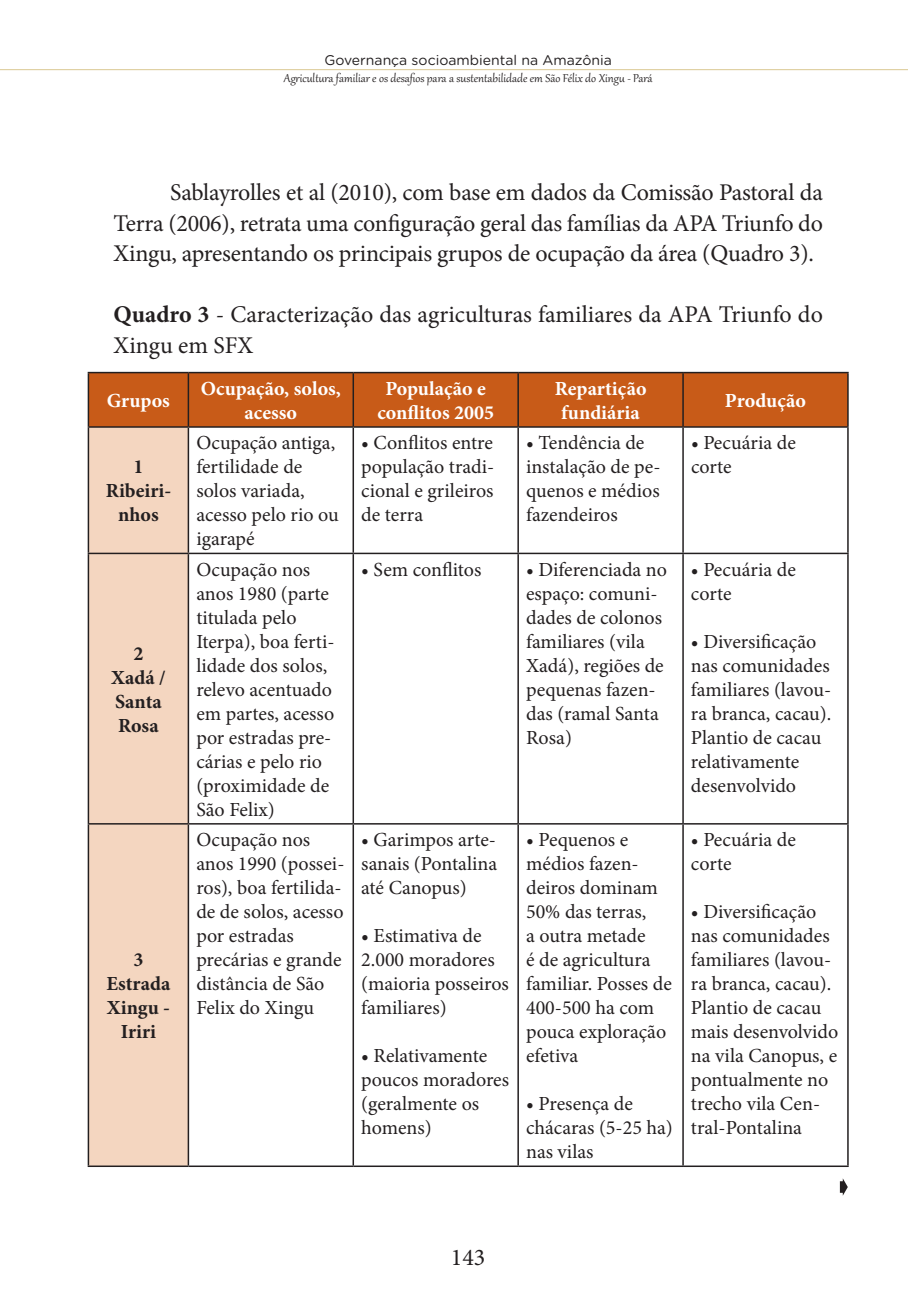
<style>
.page{position:relative;width:908px;height:1304px;background:#fff}
.page>*{position:absolute;margin:0;border:0;box-sizing:border-box;transform-origin:0 0}
.t1{font:24px/30.4px "Minion Pro";letter-spacing:-.005em;color:#231f20;text-align:justify}
.t2{font:20px/24px "Minion Pro";color:#231f20}
.t3{font:700 20px/24px "Minion Pro";color:#fff;text-align:center}
.t4{font:700 20px/24px "Minion Pro";letter-spacing:.005em;color:#231f20;text-align:center}
.t5{font:14px "Gabriola";color:#231f20}
.t6{font:14px "Gotham Rounded";color:#231f20}
.s1{font-weight:700}
</style>
<div class="page">
<hr style="left:0;top:69px;width:907px;height:1px;background:#dbc893">
<div style="left:89px;top:373px;width:757px;height:53px;background:#c85b18"></div>
<div style="left:89px;top:428px;width:98px;height:737px;background:#f4d6c0"></div>
<hr style="left:187px;top:373px;width:2px;height:53px;background:#231f20">
<hr style="left:352px;top:373px;width:2px;height:53px;background:#231f20">
<hr style="left:517px;top:373px;width:1px;height:53px;background:#231f20">
<hr style="left:682px;top:373px;width:1px;height:53px;background:#231f20">
<hr style="left:352px;top:428px;width:2px;height:125px;background:#231f20">
<hr style="left:517px;top:428px;width:1px;height:125px;background:#231f20">
<hr style="left:682px;top:428px;width:1px;height:125px;background:#231f20">
<hr style="left:88px;top:553px;width:100px;height:1px;background:#231f20">
<hr style="left:188px;top:553px;width:165px;height:1px;background:#231f20">
<hr style="left:353px;top:553px;width:165px;height:1px;background:#231f20">
<hr style="left:352px;top:554px;width:2px;height:269px;background:#231f20">
<hr style="left:518px;top:553px;width:164px;height:1px;background:#231f20">
<hr style="left:517px;top:554px;width:1px;height:269px;background:#231f20">
<hr style="left:682px;top:553px;width:166px;height:1px;background:#231f20">
<hr style="left:682px;top:554px;width:1px;height:269px;background:#231f20">
<hr style="left:88px;top:823px;width:100px;height:2px;background:#231f20">
<hr style="left:188px;top:823px;width:165px;height:2px;background:#231f20">
<hr style="left:353px;top:823px;width:165px;height:2px;background:#231f20">
<hr style="left:352px;top:825px;width:2px;height:340px;background:#231f20">
<hr style="left:518px;top:823px;width:164px;height:2px;background:#231f20">
<hr style="left:517px;top:825px;width:1px;height:340px;background:#231f20">
<hr style="left:682px;top:823px;width:166px;height:2px;background:#231f20">
<hr style="left:682px;top:825px;width:1px;height:340px;background:#231f20">
<hr style="left:88px;top:1165px;width:100px;height:2px;background:#231f20">
<hr style="left:188px;top:1165px;width:165px;height:2px;background:#231f20">
<hr style="left:353px;top:1165px;width:165px;height:2px;background:#231f20">
<hr style="left:518px;top:1165px;width:164px;height:2px;background:#231f20">
<hr style="left:682px;top:1165px;width:166px;height:2px;background:#231f20">
<hr style="left:846px;top:428px;width:2px;height:125px;background:#231f20">
<hr style="left:846px;top:554px;width:2px;height:269px;background:#231f20">
<hr style="left:846px;top:825px;width:2px;height:340px;background:#231f20">
<hr style="left:88px;top:372px;width:100px;height:1px;background:#231f20">
<hr style="left:88px;top:373px;width:1px;height:53px;background:#231f20">
<hr style="left:188px;top:372px;width:165px;height:1px;background:#231f20">
<hr style="left:353px;top:372px;width:165px;height:1px;background:#231f20">
<hr style="left:518px;top:372px;width:164px;height:1px;background:#231f20">
<hr style="left:682px;top:372px;width:166px;height:1px;background:#231f20">
<hr style="left:846px;top:373px;width:2px;height:53px;background:#231f20">
<hr style="left:188px;top:426px;width:165px;height:2px;background:#231f20">
<hr style="left:353px;top:426px;width:165px;height:2px;background:#231f20">
<hr style="left:518px;top:426px;width:164px;height:2px;background:#231f20">
<hr style="left:682px;top:426px;width:166px;height:2px;background:#231f20">
<hr style="left:88px;top:426px;width:100px;height:2px;background:#231f20">
<hr style="left:88px;top:428px;width:1px;height:125px;background:#231f20">
<hr style="left:187px;top:428px;width:2px;height:125px;background:#231f20">
<hr style="left:88px;top:554px;width:1px;height:269px;background:#231f20">
<hr style="left:187px;top:554px;width:2px;height:269px;background:#231f20">
<hr style="left:88px;top:825px;width:1px;height:340px;background:#231f20">
<hr style="left:187px;top:825px;width:2px;height:340px;background:#231f20">
<svg style="left:839px;top:1178px;width:8px;height:18px"></svg>
<p class="t6" style="left:324px;top:51px;width:289px">Governança socioambiental na Amazônia</p>
<p class="t5" style="left:284px;top:69px;width:370px">Agricultura familiar e os desafios para a sustentabilidade em São Félix do Xingu - Pará</p>
<p class="t1" style="left:113px;top:178px;width:710px;text-indent:57px">Sablayrolles et al (2010), com base em dados da Comissão Pastoral da Terra (2006), retrata uma configuração geral das famílias da APA Triunfo do Xingu, apresentando os principais grupos de ocupação da área (Quadro 3).</p>
<p class="t1" style="left:113px;top:299px;width:710px"><span class="s1">Quadro 3</span> - Caracterização das agriculturas familiares da APA Triunfo do<br>Xingu em SFX</p>
<p class="t3" style="left:107px;top:388px;width:65px">Grupos</p>
<p class="t3" style="left:201px;top:376px;width:142px">Ocupação, solos, acesso</p>
<p class="t3" style="left:377px;top:376px;width:118px">População e conflitos 2005</p>
<p class="t3" style="left:554px;top:376px;width:93px">Repartição fundiária</p>
<p class="t3" style="left:724px;top:388px;width:82px">Produção</p>
<p class="t4" style="left:106px;top:455px;width:67px">1<br>Ribeiri&shy;nhos</p>
<p class="t4" style="left:111px;top:641px;width:56px">2<br>Xadá /<br>Santa<br>Rosa</p>
<p class="t4" style="left:106px;top:948px;width:65px">3<br>Estrada<br>Xingu -<br>Iriri</p>
<p class="t2" style="left:196px;top:431px;width:144px">Ocupação antiga, fertilidade de solos variada, acesso pelo rio ou igarapé</p>
<p class="t2" style="left:361px;top:431px;width:134px;text-align:justify">• Conflitos entre população tradi&shy;cional e grileiros de terra</p>
<p class="t2" style="left:526px;top:431px;width:136px">• Tendência de instalação de pe&shy;quenos e médios fazendeiros</p>
<p class="t2" style="left:690px;top:431px;width:106px">• Pecuária de corte</p>
<p class="t2" style="left:196px;top:558px;width:140px">Ocupação nos anos 1980 (parte titulada pelo<br>Iterpa), boa ferti&shy;lidade dos solos, relevo acentuado em partes, acesso por estradas pre&shy;cárias e pelo rio (proximidade de<br>São Felix)</p>
<p class="t2" style="left:361px;top:558px;width:122px">• Sem conflitos</p>
<p class="t2" style="left:526px;top:558px;width:142px">• Diferenciada no espaço: comuni&shy;dades de colonos familiares (vila<br>Xadá), regiões de pequenas fazen&shy;das (ramal Santa<br>Rosa)</p>
<p class="t2" style="left:690px;top:558px;width:106px">• Pecuária de corte</p>
<p class="t2" style="left:690px;top:630px;width:142px">• Diversificação nas comunidades familiares (lavou&shy;ra branca, cacau).<br>Plantio de cacau relativamente desenvolvido</p>
<p class="t2" style="left:196px;top:828px;width:149px">Ocupação nos anos 1990 (possei&shy;ros), boa fertilida&shy;de de solos, acesso por estradas precárias e grande distância de São<br>Felix do Xingu</p>
<p class="t2" style="left:361px;top:828px;width:137px;text-align:justify">• Garimpos arte&shy;sanais (Pontalina até Canopus)</p>
<p class="t2" style="left:361px;top:924px;width:149px">• Estimativa de<br>2.000 moradores (maioria posseiros familiares)</p>
<p class="t2" style="left:361px;top:1044px;width:149px">• Relativamente poucos moradores (geralmente os homens)</p>
<p class="t2" style="left:526px;top:828px;width:147px">• Pequenos e médios fazen&shy;deiros dominam<br>50% das terras,<br>a outra metade<br>é de agricultura familiar. Posses de<br>400-500 ha com pouca exploração efetiva</p>
<p class="t2" style="left:526px;top:1092px;width:148px">• Presença de chácaras (5-25 ha) nas vilas</p>
<p class="t2" style="left:690px;top:828px;width:106px">• Pecuária de corte</p>
<p class="t2" style="left:690px;top:900px;width:149px">• Diversificação nas comunidades familiares (lavou&shy;ra branca, cacau).<br>Plantio de cacau mais desenvolvido na vila Canopus, e pontualmente no trecho vila Cen&shy;tral-Pontalina</p>
<p class="t1" style="left:450px;top:1242px;width:36px">143</p>
</div>
